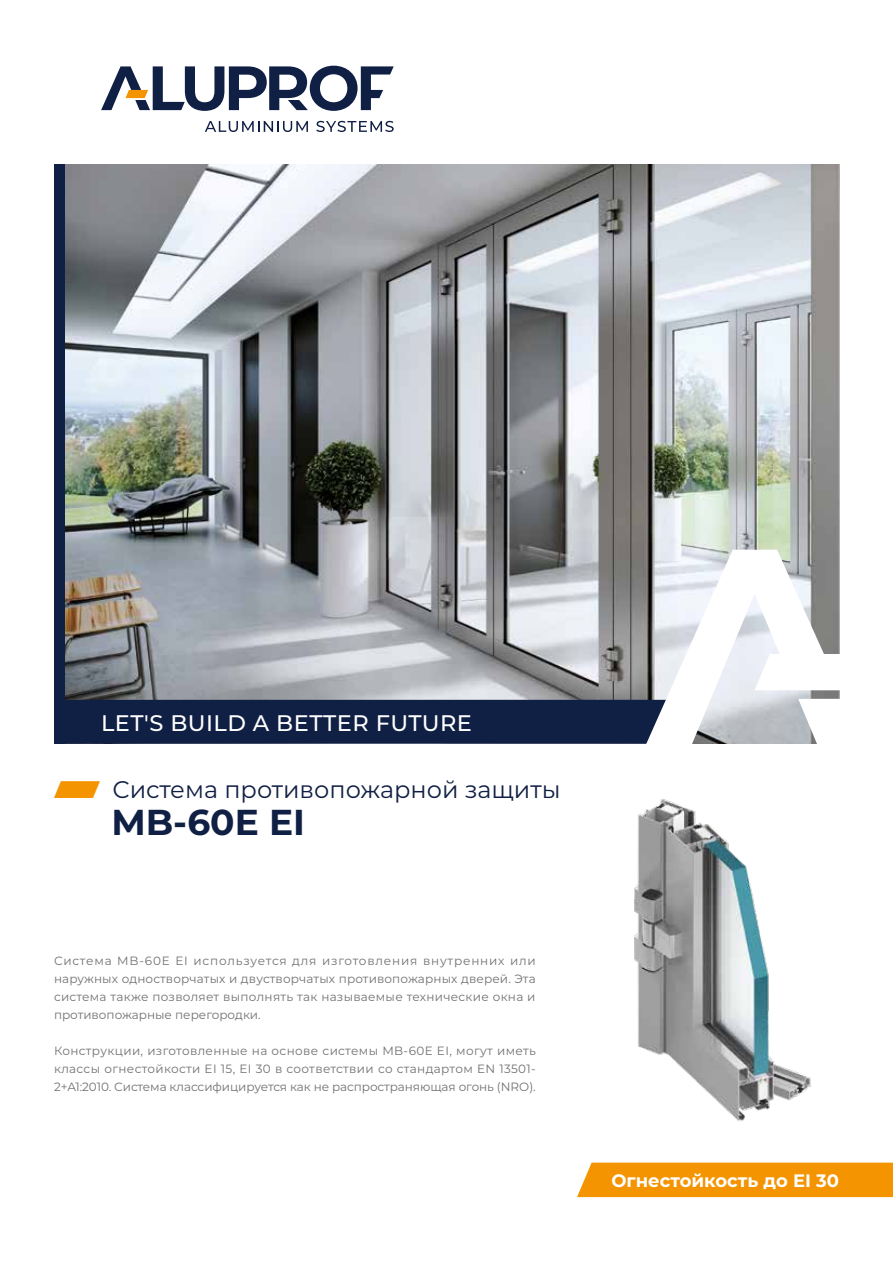
<style>
.page{position:relative;width:893px;height:1263px;background:#fff}
.page>*{position:absolute;margin:0;border:0;box-sizing:border-box;transform-origin:0 0}
.t1{font:700 36px "Montserrat Alu";color:#101f44}
.t2{font:24px "Montserrat Alu";color:#101f44}
.t3{font:500 22.5px "Montserrat Alu";letter-spacing:.02em;color:#fff}
.t4{font:700 18px "Montserrat Alu";color:#fff}
.t5{font:12px/18px "Montserrat Alu";letter-spacing:-.005em;color:#707172;text-align:justify}
.s1{color:#f39400}
</style>
<div class="page">
<img style="left:65px;top:164px;width:774px;height:536px">
<div style="left:577px;top:1162px;width:316px;height:35px;background:#f39400"></div>
<img style="left:634px;top:799px;width:177px;height:323px">
<div style="left:54px;top:164px;width:11px;height:580px;background:#101f44"></div>
<div style="left:54px;top:700px;width:619px;height:44px;background:#101f44"></div>
<svg style="left:644px;top:550px;width:196px;height:194px"></svg>
<svg style="left:101px;top:66px;width:293px;height:45px"></svg>
<svg style="left:205px;top:121px;width:103px;height:11px"></svg>
<svg style="left:316px;top:121px;width:78px;height:11px"></svg>
<h3 class="t3" style="left:101px;top:707px;width:372px">LET'S BUILD A BETTER FUTURE</h3>
<h2 class="t2" style="left:54px;top:773px;width:508px"><span class="s1">⸠</span> Система противопожарной защиты</h2>
<h1 class="t1" style="left:111px;top:796px;width:195px">MB-60E EI</h1>
<p class="t5" style="left:54px;top:951px;width:483px">Система MB-60E EI используется для изготовления внутренних или наружных одностворчатых и двустворчатых противопожарных дверей. Эта система также позволяет выполнять так называемые технические окна и противопожарные перегородки.</p>
<p class="t5" style="left:54px;top:1041px;width:483px">Конструкции, изготовленные на основе системы MB-60E EI, могут иметь классы огнестойкости EI 15, EI 30 в соответствии со стандартом EN 13501- 2+A1:2010. Система классифицируется как не распространяющая огонь (NRO).</p>
<h3 class="t4" style="left:611px;top:1167px;width:229px">Огнестойкость до EI 30</h3>
</div>
